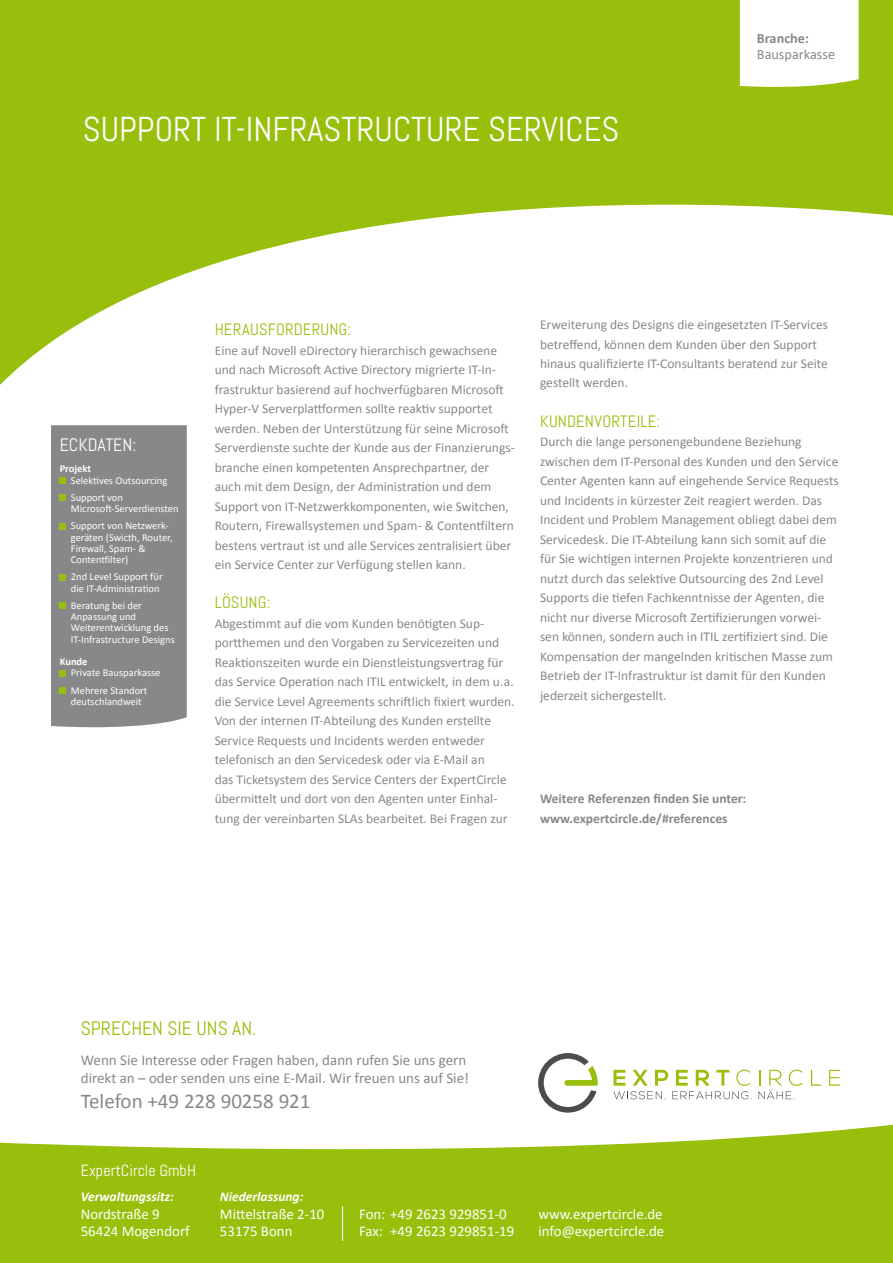
<style>
.page{position:relative;width:893px;height:1263px;background:#fff}
.page>*{position:absolute;margin:0;border:0;box-sizing:border-box;transform-origin:0 0}
.t1{font:34.5px "Abel";color:#fff}
.t2{font:21px "Calibri";color:#87888a}
.t3{font:19.5px "Abel";color:#98bf0c}
.t4{font:18px "Abel";color:#fff}
.t5{font:16.5px "Abel";letter-spacing:.01em;color:#98bf0c}
.t6{font:16.2px "Abel";color:#fff}
.t7{font:15px/18px "Calibri";color:#87888a}
.t8{font:14.85px/17.5px "Calibri";color:#fff}
.t9{font:14.25px "Calibri";color:#87888a}
.t10{font:700 14.25px "Calibri";color:#87888a}
.t11{font:13.5px/19.5px "Calibri";color:#87888a}
.t12{font:700 13.5px/19.5px "Calibri";color:#87888a}
.t13{font:italic 700 13.5px "Calibri";color:#fff}
.t14{font:10.5px/11.2px "Calibri";color:#fff}
.t15{font:700 10.5px "Calibri";color:#fff}
</style>
<div class="page">
<svg style="left:0;top:0;width:893px;height:385px;fill:#98bf0c"></svg>
<svg style="left:740px;top:0;width:119px;height:90px"></svg>
<div style="left:51px;top:425px;width:136px;height:303px;background:#87888a"></div>
<div style="left:60px;top:687px;width:6px;height:7px;background:#98bf0c"></div>
<svg style="left:0;top:1125px;width:893px;height:138px;background:#a6c72d"></svg>
<svg style="left:811px;top:1070px;width:10px;height:16px"></svg>
<svg style="left:829px;top:1070px;width:11px;height:16px"></svg>
<svg style="left:613px;top:1070px;width:139px;height:30px"></svg>
<svg style="left:758px;top:1070px;width:45px;height:29px"></svg>
<svg style="left:538px;top:1053px;width:60px;height:59px"></svg>
<hr style="left:342px;top:1206px;width:1px;height:35px;background:#fff">
<h1 class="t1" style="left:83px;top:108px;width:538px">SUPPORT IT-I NFRASTRUCTURE SERVICES</h1>
<p class="t10" style="left:757px;top:29px;width:54px">Branche:</p>
<p class="t9" style="left:757px;top:46px;width:80px">Bausparkasse</p>
<h3 class="t4" style="left:60px;top:434px;width:78px">ECKDATEN:</h3>
<p class="t15" style="left:60px;top:462px;width:33px">Projekt</p>
<p class="t14" style="left:71px;top:471px;width:98px;line-height:17.2px">Selektives Outsourcing<br>Support von</p>
<p class="t14" style="left:71px;top:499px;width:109px;line-height:17.2px">Microsoft-Serverdiensten<br>Support von Netzwerk-</p>
<p class="t14" style="left:71px;top:531px;width:103px">geräten (Swicth, Router,<br>Firewall, Spam- &amp;<br>Contentfilter)</p>
<p class="t14" style="left:71px;top:571px;width:93px">2nd Level Support für die IT-Administration</p>
<p class="t14" style="left:71px;top:599px;width:105px">Beratung bei der<br>Anpassung und<br>Weiterentwicklung des<br>IT-Infrastructure Designs</p>
<p class="t15" style="left:60px;top:655px;width:29px">Kunde</p>
<p class="t14" style="left:71px;top:664px;width:91px;line-height:17.2px">Private Bausparkasse<br>Mehrere Standort</p>
<p class="t14" style="left:71px;top:695px;width:72px">deutschlandweit</p>
<p class="t5" style="left:215px;top:319px;width:138px">HERAUSFORDERUNG:</p>
<p class="t11" style="left:215px;top:340px;width:302px">Eine auf Novell eDirectory hierarchisch gewachsene und nach Microsoft Active Directory migrierte IT-In&shy;frastruktur basierend auf hochverfügbaren Microsoft Hyper-V Serverplattformen sollte reaktiv supportet werden. Neben der Unterstützung für seine Microsoft Serverdienste suchte der Kunde aus der Finanzierungs&shy;branche einen kompetenten Ansprechpartner, der auch mit dem Design, der Administration und dem Support von IT-Netzwerkkomponenten, wie Switchen, Routern, Firewallsystemen und Spam- &amp; Contentfiltern bestens vertraut ist und alle Services zentralisiert über ein Service Center zur Verfügung stellen kann.</p>
<p class="t5" style="left:215px;top:592px;width:57px">LÖSUNG:</p>
<p class="t11" style="left:215px;top:613px;width:301px">Abgestimmt auf die vom Kunden benötigten Sup&shy;portthemen und den Vorgaben zu Servicezeiten und Reaktionszeiten wurde ein Dienstleistungsvertrag für das Service Operation nach ITIL entwickelt, in dem u.a. die Service Level Agreements schriftlich fixiert wurden.<br>Von der internen IT-Abteilung des Kunden erstellte Service Requests und Incidents werden entweder telefonisch an den Servicedesk oder via E-Mail an<br>das Ticketsystem des Service Centers der ExpertCircle übermittelt und dort von den Agenten unter Einhal&shy;tung der vereinbarten SLAs bearbeitet. Bei Fragen zur</p>
<p class="t11" style="left:540px;top:314px;width:289px">Erweiterung des Designs die eingesetzten IT-Services betreffend, können dem Kunden über den Support hinaus qualifizierte IT-Consultants beratend zur Seite gestellt werden.</p>
<p class="t5" style="left:540px;top:410px;width:122px">KUNDENVORTEILE:</p>
<p class="t11" style="left:540px;top:431px;width:300px">Durch die lange personengebundene Beziehung zwischen dem IT-Personal des Kunden und den Service Center Agenten kann auf eingehende Service Requests und Incidents in kürzester Zeit reagiert werden. Das Incident und Problem Management obliegt dabei dem Servicedesk. Die IT-Abteilung kann sich somit auf die für Sie wichtigen internen Projekte konzentrieren und nutzt durch das selektive Outsourcing des 2nd Level Supports die tiefen Fachkenntnisse der Agenten, die nicht nur diverse Microsoft Zertifizierungen vorwei&shy;sen können, sondern auch in ITIL zertifiziert sind. Die Kompensation der mangelnden kritischen Masse zum Betrieb der IT-Infrastruktur ist damit für den Kunden jederzeit sichergestellt.</p>
<p class="t12" style="left:540px;top:788px;width:208px">Weitere Referenzen finden Sie unter: www.expertcircle.de/#references</p>
<h3 class="t3" style="left:81px;top:1016px;width:177px">SPRECHEN SIE UNS AN.</h3>
<p class="t7" style="left:81px;top:1050px;width:390px">Wenn Sie Interesse oder Fragen haben, dann rufen Sie uns gern direkt an – oder senden uns eine E-Mail. Wir freuen uns auf Sie!</p>
<h2 class="t2" style="left:81px;top:1088px;width:231px">Telefon +49 228 90258 921</h2>
<p class="t6" style="left:81px;top:1160px;width:117px">EXPERTCIRCLE GMBH</p>
<p class="t13" style="left:81px;top:1188px;width:95px">Verwaltungssitz:</p>
<p class="t8" style="left:81px;top:1204px;width:110px">Nordstraße 9<br>56424 Mogendorf</p>
<p class="t13" style="left:220px;top:1188px;width:85px">Niederlassung:</p>
<p class="t8" style="left:220px;top:1204px;width:106px">Mittelstraße 2-10<br>53175 Bonn</p>
<p class="t8" style="left:359px;top:1204px;width:157px">Fon: +49 2623 929851-0<br>Fax: +49 2623 929851-19</p>
<p class="t8" style="left:538px;top:1204px;width:127px">www.expertcircle.de info@expertcircle.de</p>
</div>
